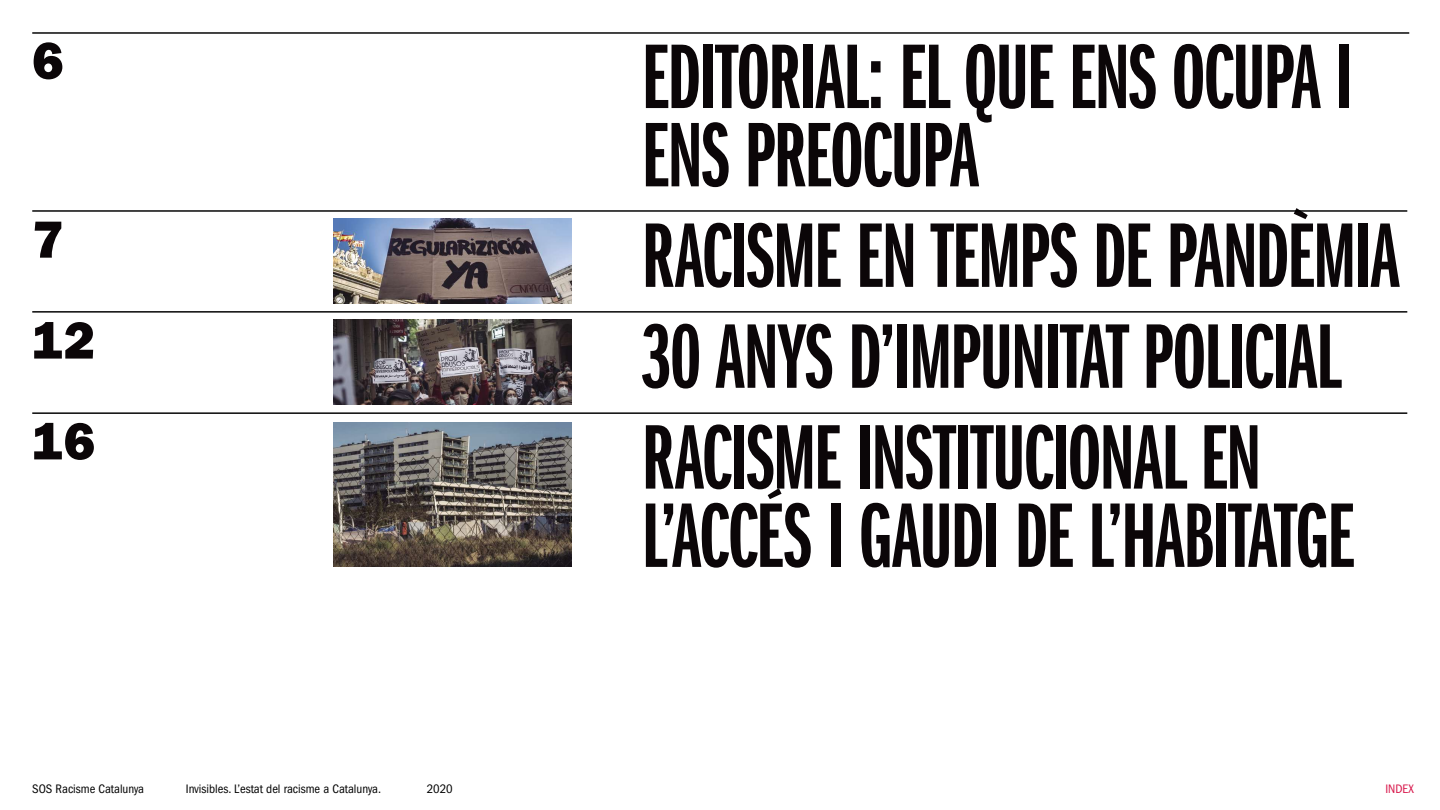
<style>
.page{position:relative;width:1440px;height:810px;background:#fff}
.page>*{position:absolute;margin:0;border:0;box-sizing:border-box;transform-origin:0 0}
.t1{font:95.03px/78.3px "ITC Franklin Gothic Std Dm X Cp";letter-spacing:-.02em;color:#0b0608}
.t2{font:52.5px/100.9px "ITC Franklin Gothic Std Hvy";color:#0b0608}
.t3{font:condensed 12.75px "ITC Franklin Gothic Std";color:#000}
.t4{font:condensed 12.75px "ITC Franklin Gothic Std";color:#d8174b}
</style>
<div class="page">
<img style="left:334px;top:219px;width:238px;height:84px">
<img style="left:334px;top:319px;width:238px;height:85px">
<img style="left:334px;top:422px;width:238px;height:145px">
<hr style="left:32px;top:32px;width:1377px;height:2px;background:#000">
<hr style="left:32px;top:210px;width:1375px;height:2px;background:#000">
<hr style="left:32px;top:311px;width:1375px;height:2px;background:#000">
<hr style="left:32px;top:412px;width:1375px;height:2px;background:#000">
<p class="t2" style="left:32px;top:11px;width:33px">6</p>
<p class="t2" style="left:32px;top:189px;width:64px">7<br>12</p>
<p class="t2" style="left:32px;top:391px;width:64px">16</p>
<p class="t1" style="left:642px;top:39px;width:713px">EDITORIAL: EL QUE ENS OCUPA I<br>ENS PREOCUPA</p>
<p class="t1" style="left:642px;top:207px;width:760px;line-height:100.9px">RACISME EN TEMPS DE PANDÈMIA<br>30 ANYS D’IMPUNITAT POLICIAL</p>
<p class="t1" style="left:642px;top:420px;width:715px">RACISME INSTITUCIONAL EN<br>L’ACCÉS I GAUDI DE L’HABITATGE</p>
<p class="t3" style="left:32px;top:781px;width:113px">SOS Racisme Catalunya</p>
<p class="t3" style="left:186px;top:781px;width:197px">Invisibles. L’estat del racisme a Catalunya.</p>
<p class="t3" style="left:427px;top:781px;width:28px">2020</p>
<p class="t4" style="left:1385px;top:781px;width:30px">INDEX</p>
</div>
